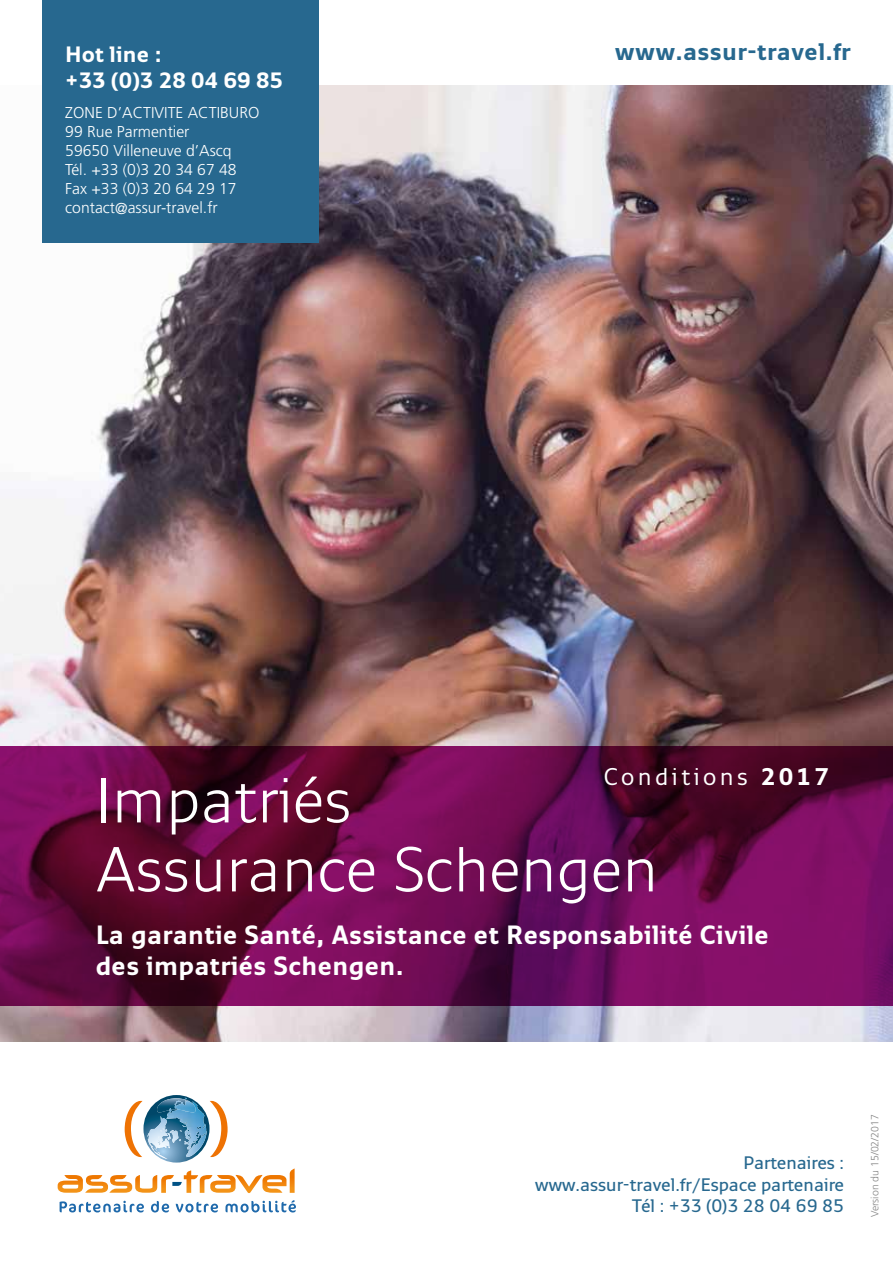
<style>
.page{position:relative;width:893px;height:1263px;background:#fff}
.page>*{position:absolute;margin:0;border:0;box-sizing:border-box;transform-origin:0 0}
.t1{font:300 63px/69px "Monitor";color:#fff}
.t2{font:700 26.25px/31.5px "Monitor";letter-spacing:.01em;color:#fff}
.t3{font:24px "Monitor";letter-spacing:.14em;color:#fff}
.t4{font:700 23.7px "Monitor";letter-spacing:.01em;color:#27688f}
.t5{font:700 22.05px "Monitor";color:#fff}
.t6{font:600 18px/21.6px "Monitor";color:#27688f;text-align:right}
.t7{font:300 15.75px/18.9px "Frutiger LT Std";color:#fff}
.t8{font:300 10.5px "Frutiger LT Std";color:#878787}
.s1{font-weight:700}
</style>
<div class="page">
<img style="left:0;top:85px;width:893px;height:957px">
<div style="left:43px;top:0;width:276px;height:243px;background:#27688f"></div>
<svg style="left:60px;top:1201px;width:84px;height:11px"></svg>
<svg style="left:151px;top:1201px;width:18px;height:11px"></svg>
<svg style="left:176px;top:1202px;width:42px;height:10px"></svg>
<svg style="left:225px;top:1200px;width:71px;height:12px"></svg>
<svg style="left:58px;top:1168px;width:237px;height:25px"></svg>
<svg style="left:125px;top:1095px;width:103px;height:67px"></svg>
<svg style="left:0;top:746px;width:893px;height:260px;background:#670a49"></svg>
<h3 class="t5" style="left:65px;top:40px;width:98px">Hot line :</h3>
<h3 class="t4" style="left:615px;top:37px;width:237px">www.assur-travel.fr</h3>
<h3 class="t5" style="left:65px;top:67px;width:219px">+33 (0)3 28 04 69 85</h3>
<p class="t7" style="left:65px;top:104px;width:196px">ZONE D’ACTIVITE ACTIBURO<br>99 Rue Parmentier<br>59650 Villeneuve d’Ascq<br>Tél. +33 (0)3 20 34 67 48<br>Fax +33 (0)3 20 64 29 17 contact@assur-travel.fr</p>
<h3 class="t3" style="left:604px;top:762px;width:227px">Conditions <span class="s1">2017</span></h3>
<h1 class="t1" style="left:96px;top:763px;width:564px">Impatriés<br>Assurance Schengen</h1>
<h2 class="t2" style="left:96px;top:918px;width:675px">La garantie Santé, Assistance et Responsabilité Civile des impatriés Schengen.</h2>
<p class="t6" style="left:535px;top:1151px;width:310px">Partenaires : www.assur-travel.fr/Espace partenaire<br>Tél : +33 (0)3 28 04 69 85</p>
<p class="t8" style="left:869px;top:1217px;width:104px;rotate:-90deg">Version du 15/02/2017</p>
</div>
